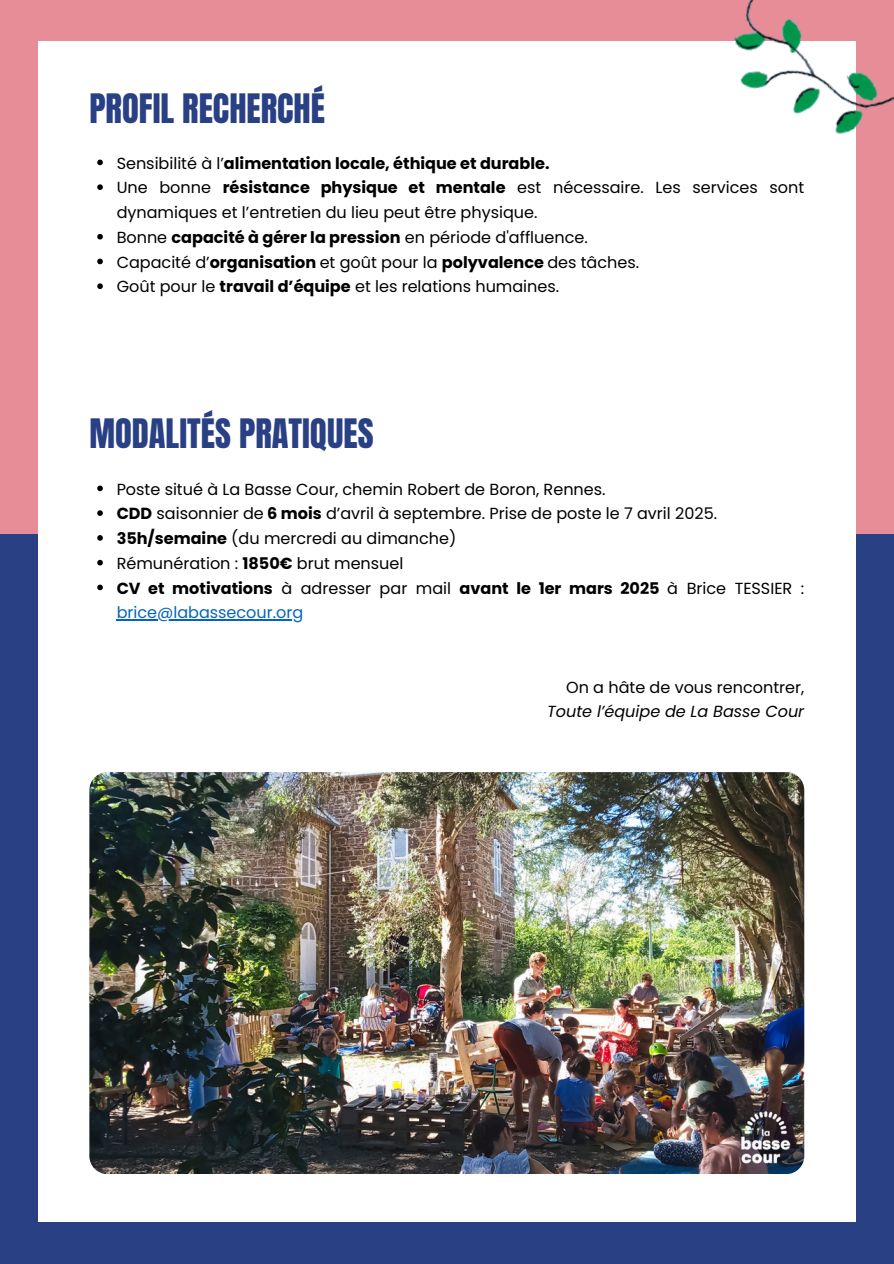
<style>
.page{position:relative;width:894px;height:1264px;background:#fff}
.page>*{position:absolute;margin:0;border:0;box-sizing:border-box;transform-origin:0 0}
.t1{font:34.5px "Anton";color:#294085}
.t2{font:16.05px/24.8px "Poppins";color:#000}
.t3{font:700 16.05px "Poppins";color:#000}
.t4{font:italic 16.05px/24.8px "Poppins";color:#000;text-align:right}
.t5{font:16.05px "Poppins";color:#0563c1}
.s1{font-weight:400}
.s2{font-weight:700}
.s3{font-style:normal}
</style>
<div class="page">
<div style="left:0;top:0;width:893px;height:1263px;background:#e68d98"></div>
<div style="left:0;top:534px;width:893px;height:729px;background:#294085"></div>
<div style="left:38px;top:42px;width:817px;height:1179px;background:#fff"></div>
<img style="left:658px;top:0;width:235px;height:199px">
<img style="left:89px;top:772px;width:715px;height:401px;border-radius:18px">
<svg style="left:97px;top:160px;width:6px;height:5px"></svg>
<svg style="left:97px;top:184px;width:6px;height:6px"></svg>
<svg style="left:97px;top:234px;width:6px;height:5px"></svg>
<svg style="left:97px;top:259px;width:6px;height:5px"></svg>
<svg style="left:97px;top:283px;width:6px;height:6px"></svg>
<svg style="left:97px;top:485px;width:6px;height:6px"></svg>
<svg style="left:97px;top:510px;width:6px;height:6px"></svg>
<svg style="left:97px;top:535px;width:6px;height:5px"></svg>
<svg style="left:97px;top:560px;width:6px;height:5px"></svg>
<svg style="left:97px;top:584px;width:6px;height:6px"></svg>
<hr style="left:117px;top:619px;width:186px;height:1px;background:#0563c1">
<p class="t1" style="left:89px;top:83px;width:237px">PROFIL RECHERCHÉ</p>
<p class="t3" style="left:117px;top:152px;width:434px"><span class="s1">Sensibilité à l’</span>alimentation locale, éthique et durable.</p>
<h1 class="t2" style="left:117px;top:175px;width:689px">Une bonne <span class="s2">résistance physique et mentale</span> est nécessaire. Les services sont dynamiques et l’entretien du lieu peut être physique.</h1>
<p class="t2" style="left:117px;top:225px;width:472px">Bonne <span class="s2">capacité à gérer la pression</span> en période d'affluence.</p>
<p class="t2" style="left:117px;top:250px;width:524px">Capacité d’<span class="s2">organisation</span> et goût pour la <span class="s2">polyvalence</span> des tâches.</p>
<p class="t2" style="left:117px;top:274px;width:444px">Goût pour le <span class="s2">travail d’équipe</span> et les relations humaines.</p>
<p class="t1" style="left:89px;top:409px;width:286px">MODALITÉS PRATIQUES</p>
<h1 class="t2" style="left:117px;top:476px;width:490px">Poste situé à La Basse Cour, chemin Robert de Boron, Rennes.</h1>
<p class="t2" style="left:117px;top:501px;width:601px"><span class="s2">CDD</span> saisonnier de <span class="s2">6 mois</span> d’avril à septembre. Prise de poste le 7 avril 2025.</p>
<p class="t2" style="left:117px;top:526px;width:341px"><span class="s2">35h/semaine</span> (du mercredi au dimanche)</p>
<p class="t2" style="left:117px;top:551px;width:288px">Rémunération : <span class="s2">1850€</span> brut mensuel</p>
<p class="t3" style="left:117px;top:576px;width:689px">CV et motivations <span class="s1">à adresser par mail</span> avant le 1er mars 2025 <span class="s1">à Brice TESSIER :</span></p>
<p class="t5" style="left:117px;top:601px;width:188px">brice@labassecour.org</p>
<p class="t4" style="left:547px;top:674px;width:258px"><span class="s3">On a hâte de vous rencontrer,<br></span>Toute l’équipe de La Basse Cour</p>
</div>
